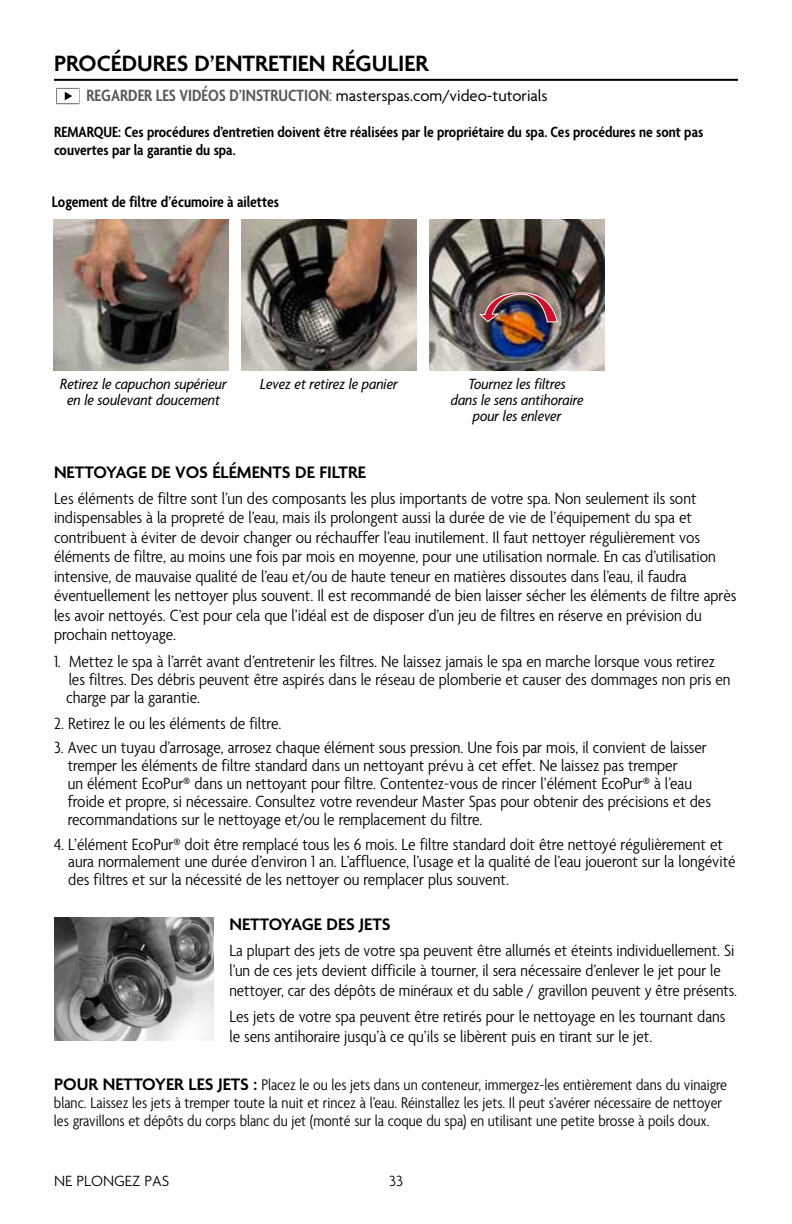
<style>
.page{position:relative;width:792px;height:1224px;background:#fff}
.page>*{position:absolute;margin:0;border:0;box-sizing:border-box;transform-origin:0 0}
.t1{font:600 24px "Agenda";color:#000}
.t2{font:600 18px "Agenda";color:#000}
.t3{font:300 condensed 17.6px/18px "Agenda";color:#000;scale:1.07 1}
.t4{font:600 condensed 17.6px "Agenda";color:#58595b}
.t5{font:300 condensed 16.6px/18px "Agenda";color:#000;scale:1.04 1}
.t6{font:600 condensed 16.4px "Agenda";color:#000}
.t7{font:600 condensed 16px/18px "Agenda";color:#000}
.t8{font:italic condensed 16px "Agenda";color:#000;scale:1.05 1}
.t9{font:italic condensed 16px/16px "Agenda";color:#000;text-align:center;scale:1.04 1}
.t10{font:300 16px "Agenda";color:#000}
.s1{font-weight:400;font-size:18.8px}
.s2{font-weight:400;font-stretch:normal;font-size:16.6px;color:#000}
.s3{font-weight:600;font-stretch:normal;font-size:18px}
</style>
<div class="page">
<hr style="left:54px;top:79px;width:684px;height:2px;background:#000">
<svg style="left:65px;top:92px;width:7px;height:8px"></svg>
<img style="left:54px;top:917px;width:159px;height:123px">
<img style="left:54px;top:219px;width:175px;height:151px">
<img style="left:242px;top:219px;width:175px;height:151px">
<img style="left:430px;top:219px;width:175px;height:151px">
<img style="left:478px;top:292px;width:80px;height:31px">
<h1 class="t1" style="left:54px;top:51px;width:376px">PROCÉDURES D’ENTRETIEN RÉGULIER</h1>
<p class="t4" style="left:87px;top:86px;width:463px">REGARDER LES VIDÉOS D’INSTRUCTION<span class="s1">:</span> <span class="s2">masterspas.com/video-tutorials</span></p>
<p class="t7" style="left:54px;top:124px;width:651px">REMARQUE: Ces procédures d’entretien doivent être réalisées par le propriétaire du spa. Ces procédures ne sont pas couvertes par la garantie du spa.</p>
<p class="t6" style="left:52px;top:193px;width:229px">Logement de filtre d’écumoire à ailettes</p>
<p class="t8" style="left:60px;top:374px;width:160px">Retirez le capuchon supérieur</p>
<p class="t8" style="left:260px;top:374px;width:133px">Levez et retirez le panier</p>
<p class="t8" style="left:67px;top:390px;width:147px">en le soulevant doucement</p>
<p class="t9" style="left:451px;top:375px;width:129px">Tournez les filtres<br>dans le sens antihoraire pour les enlever</p>
<p class="t2" style="left:54px;top:463px;width:313px">NETTOYAGE DE VOS ÉLÉMENTS DE FILTRE</p>
<p class="t3" style="left:54px;top:490px;width:639px;line-height:19.4px">Les éléments de filtre sont l’un des composants les plus importants de votre spa. Non seulement ils sont indispensables à la propreté de l’eau, mais ils prolongent aussi la durée de vie de l’équipement du spa et contribuent à éviter de devoir changer ou réchauffer l’eau inutilement. Il faut nettoyer régulièrement vos éléments de filtre, au moins une fois par mois en moyenne, pour une utilisation normale. En cas d’utilisation intensive, de mauvaise qualité de l’eau et/ou de haute teneur en matières dissoutes dans l’eau, il faudra éventuellement les nettoyer plus souvent. Il est recommandé de bien laisser sécher les éléments de filtre après les avoir nettoyés. C’est pour cela que l’idéal est de disposer d’un jeu de filtres en réserve en prévision du prochain nettoyage.</p>
<p class="t3" style="left:66px;top:654px;width:622px;text-indent:-12px">1. Mettez le spa à l’arrêt avant d’entretenir les filtres. Ne laissez jamais le spa en marche lorsque vous retirez les filtres. Des débris peuvent être aspirés dans le réseau de plomberie et causer des dommages non pris en charge par la garantie.</p>
<p class="t3" style="left:54px;top:716px;width:214px">2. Retirez le ou les éléments de filtre.</p>
<p class="t3" style="left:68px;top:740px;width:603px;text-indent:-14px">3. Avec un tuyau d’arrosage, arrosez chaque élément sous pression. Une fois par mois, il convient de laisser tremper les éléments de filtre standard dans un nettoyant prévu à cet effet. Ne laissez pas tremper<br>un élément EcoPur® dans un nettoyant pour filtre. Contentez-vous de rincer l’élément EcoPur® à l’eau froide et propre, si nécessaire. Consultez votre revendeur Master Spas pour obtenir des précisions et des recommandations sur le nettoyage et/ou le remplacement du filtre.</p>
<p class="t3" style="left:68px;top:836px;width:625px;text-indent:-14px">4. L’élément EcoPur® doit être remplacé tous les 6 mois. Le filtre standard doit être nettoyé régulièrement et aura normalement une durée d’environ 1 an. L’affluence, l’usage et la qualité de l’eau joueront sur la longévité des filtres et sur la nécessité de les nettoyer ou remplacer plus souvent.</p>
<p class="t2" style="left:229px;top:914px;width:163px">NETTOYAGE DES JETS</p>
<p class="t3" style="left:229px;top:941px;width:476px;line-height:20px">La plupart des jets de votre spa peuvent être allumés et éteints individuellement. Si l’un de ces jets devient difficile à tourner, il sera nécessaire d’enlever le jet pour le nettoyer, car des dépôts de minéraux et du sable / gravillon peuvent y être présents.</p>
<p class="t3" style="left:229px;top:1007px;width:465px;line-height:20px">Les jets de votre spa peuvent être retirés pour le nettoyage en les tournant dans le sens antihoraire jusqu’à ce qu’ils se libèrent puis en tirant sur le jet.</p>
<p class="t5" style="left:54px;top:1077px;width:649px"><span class="s3">POUR NETTOYER LES JETS :</span> Placez le ou les jets dans un conteneur, immergez-les entièrement dans du vinaigre blanc. Laissez les jets à tremper toute la nuit et rincez à l’eau. Réinstallez les jets. Il peut s’avérer nécessaire de nettoyer les gravillons et dépôts du corps blanc du jet (monté sur la coque du spa) en utilisant une petite brosse à poils doux.</p>
<p class="t10" style="left:54px;top:1172px;width:117px">NE PLONGEZ PAS</p>
<p class="t10" style="left:387px;top:1172px;width:20px">10333</p>
<p class="t10" style="left:83px;top:1172px;width:89px">AS PLONGER.</p>
</div>
